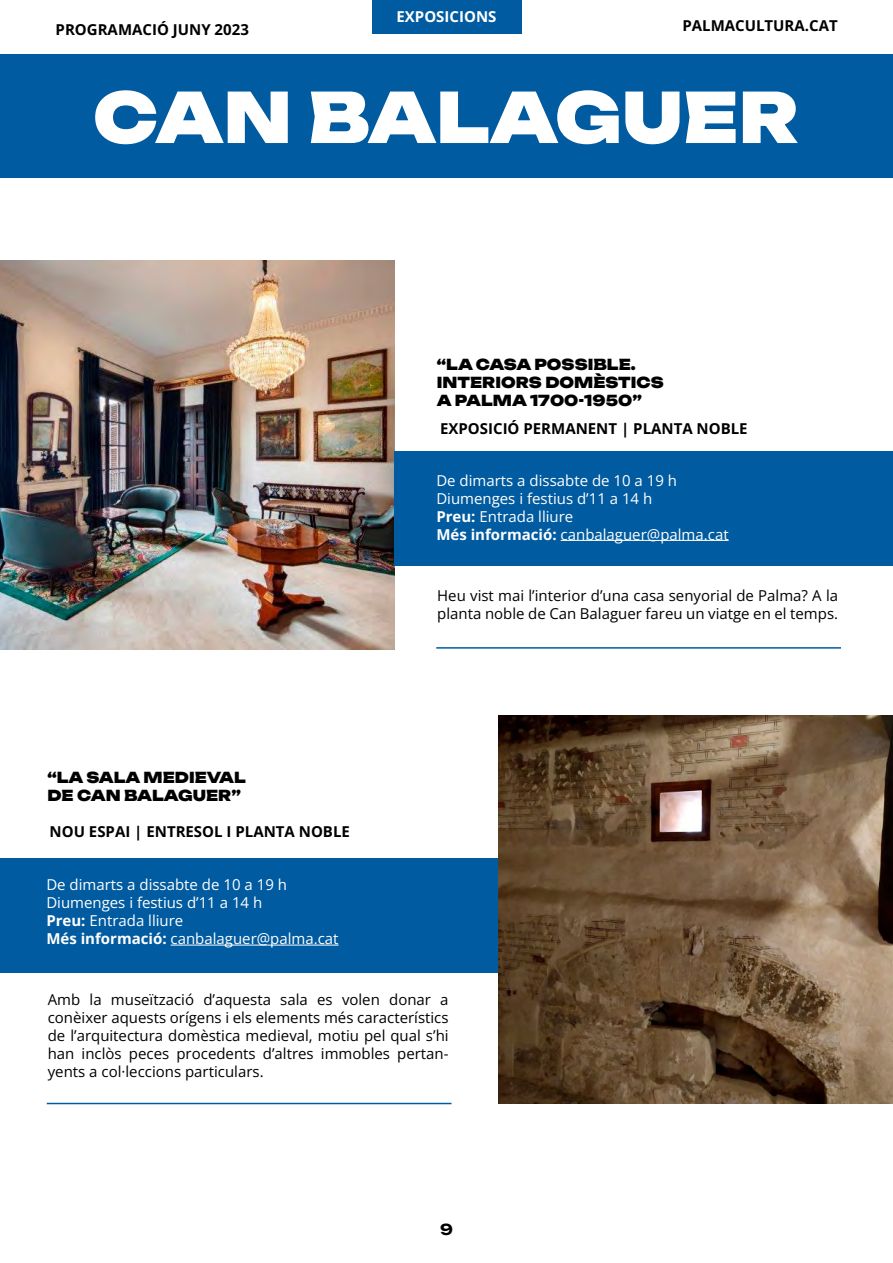
<style>
.page{position:relative;width:893px;height:1263px;background:#fff}
.page>*{position:absolute;margin:0;border:0;box-sizing:border-box;transform-origin:0 0}
.t1{font:15px/18px "Open Sans";color:#000}
.t2{font:15px/18px "Open Sans";color:#fff}
.t3{font:700 15px "Open Sans";color:#000}
.t4{font:900 15px/18px "Unbounded";color:#000}
.t5{font:700 15px "Open Sans";color:#fff}
.t6{font:700 15px "Unbounded";color:#000}
.s1{font-weight:700}
</style>
<div class="page">
<img style="left:0;top:261px;width:395px;height:388px">
<div style="left:0;top:54px;width:893px;height:124px;background:#005ba0"></div>
<svg style="left:95px;top:90px;width:703px;height:54px"></svg>
<div style="left:372px;top:0;width:149px;height:34px;background:#005ba0"></div>
<hr style="left:436px;top:647px;width:405px;height:2px;background:#005ba0">
<hr style="left:47px;top:1103px;width:404px;height:1px;background:#005ba0">
<div style="left:395px;top:451px;width:498px;height:115px;background:#005ba0"></div>
<hr style="left:561px;top:540px;width:168px;height:1px;background:#fff">
<div style="left:0;top:858px;width:546px;height:115px;background:#005ba0"></div>
<hr style="left:171px;top:945px;width:168px;height:1px;background:#fff">
<img style="left:498px;top:715px;width:395px;height:389px">
<p class="t5" style="left:397px;top:6px;width:101px">EXPOSICIONS</p>
<p class="t3" style="left:56px;top:19px;width:195px">PROGRAMACIÓ JUNY 2023</p>
<p class="t3" style="left:682px;top:15px;width:157px">PALMACULTURA.CAT</p>
<p class="t4" style="left:437px;top:354px;width:228px">“LA CASA POSSIBLE.<br>INTERIORS DOMÈSTICS<br>A PALMA 1700-1950”</p>
<p class="t3" style="left:440px;top:418px;width:309px">EXPOSICIÓ PERMANENT | PLANTA NOBLE</p>
<p class="t2" style="left:436px;top:471px;width:294px">De dimarts a dissabte de 10 a 19 h<br>Diumenges i festius d’11 a 14 h<br><span class="s1">Preu:</span> Entrada lliure<br><span class="s1">Més informació:</span> canbalaguer@palma.cat</p>
<p class="t4" style="left:47px;top:767px;width:200px">“LA SALA MEDIEVAL<br>DE CAN BALAGUER”</p>
<p class="t3" style="left:50px;top:822px;width:302px">NOU ESPAI | ENTRESOL I PLANTA NOBLE</p>
<p class="t2" style="left:46px;top:875px;width:294px">De dimarts a dissabte de 10 a 19 h<br>Diumenges i festius d’11 a 14 h<br><span class="s1">Preu:</span> Entrada lliure<br><span class="s1">Més informació:</span> canbalaguer@palma.cat</p>
<p class="t1" style="left:437px;top:586px;width:402px">Heu vist mai l’interior d’una casa senyorial de Palma? A la planta noble de Can Balaguer fareu un viatge en el temps.</p>
<p class="t1" style="left:48px;top:990px;width:402px;text-align:justify">Amb la museïtzació d’aquesta sala es volen donar a conèixer aquests orígens i els elements més característics de l’arquitectura domèstica medieval, motiu pel qual s’hi han inclòs peces procedents d’altres immobles pertan&shy;yents a col·leccions particulars.</p>
<p class="t6" style="left:440px;top:1217px;width:14px">9</p>
</div>
